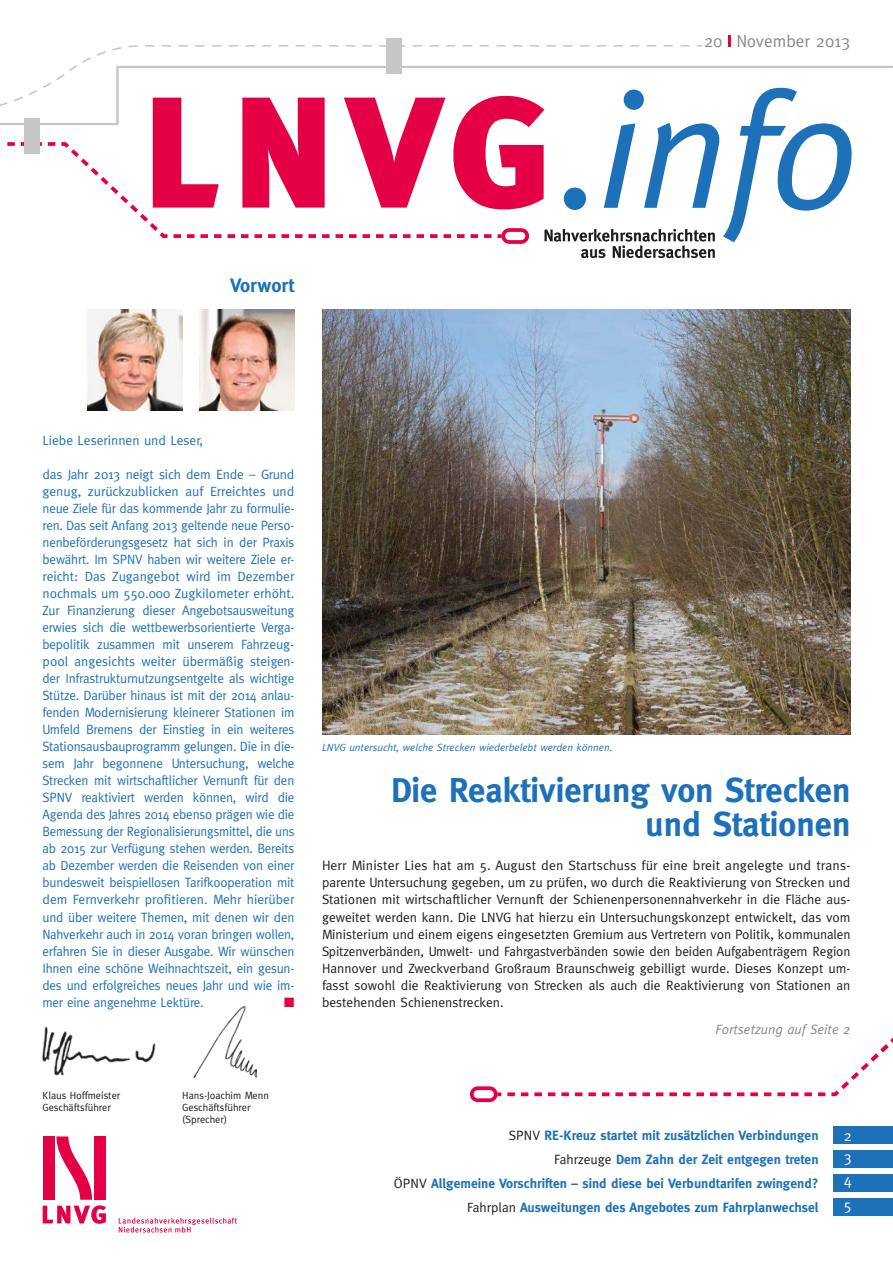
<style>
.page{position:relative;width:893px;height:1263px;background:#fff}
.page>*{position:absolute;margin:0;border:0;box-sizing:border-box;transform-origin:0 0}
.t1{font:700 34.5px/34px "Meta";color:#1d71b8;text-align:right}
.t2{font:700 19.5px "Meta";color:#1d71b8}
.t3{font:17.25px "Meta";color:#8a8989}
.t4{font:15px/21px "Meta";color:#fff}
.t5{font:13.5px/17px "Meta";letter-spacing:-.015em;color:#1d71b8;text-align:justify}
.t6{font:13.5px/17px "Meta";color:#1d1d1b;text-align:justify}
.t7{font:700 13.5px/24px "Meta";color:#1d71b8;text-align:right}
.t8{font:italic 13.5px "Meta";color:#878787}
.t9{font:13.5px "Zapf Dingbats ITC";color:#e50046}
.t10{font:10.5px/12px "Meta";color:#1d1d1b}
.t11{font:italic 10.5px "Meta";color:#1d71b8}
.s1{font-weight:400;color:#1d1d1b}
</style>
<div class="page">
<img style="left:43px;top:1007px;width:214px;height:71px">
<svg style="left:119px;top:1218px;width:118px;height:14px"></svg>
<svg style="left:43px;top:1136px;width:63px;height:88px"></svg>
<svg style="left:153px;top:125px;width:29px;height:17px"></svg>
<svg style="left:242px;top:125px;width:83px;height:17px"></svg>
<svg style="left:353px;top:125px;width:83px;height:17px"></svg>
<svg style="left:75px;top:45px;width:675px;height:21px"></svg>
<svg style="left:0;top:66px;width:893px;height:59px"></svg>
<svg style="left:7px;top:142px;width:445px;height:96px"></svg>
<svg style="left:453px;top:88px;width:399px;height:170px"></svg>
<div style="left:24px;top:118px;width:15px;height:36px;background:#c6c6c6"></div>
<div style="left:386px;top:38px;width:16px;height:35px;background:#c6c6c6"></div>
<div style="left:744px;top:28px;width:122px;height:26px;background:#fff"></div>
<div style="left:702px;top:33px;width:148px;height:14px;background:#fff"></div>
<svg style="left:728px;top:35px;width:3px;height:12px"></svg>
<img style="left:322px;top:309px;width:528px;height:425px">
<img style="left:88px;top:309px;width:94px;height:102px">
<img style="left:200px;top:309px;width:94px;height:102px">
<div style="left:833px;top:1175px;width:60px;height:17px;background:#1d71b8"></div>
<div style="left:833px;top:1199px;width:60px;height:17px;background:#1d71b8"></div>
<div style="left:833px;top:1151px;width:60px;height:17px;background:#1d71b8"></div>
<div style="left:833px;top:1127px;width:60px;height:17px;background:#1d71b8"></div>
<svg style="left:470px;top:1038px;width:423px;height:64px"></svg>
<p class="t3" style="left:704px;top:31px;width:148px">20 November 2013</p>
<h2 class="t2" style="left:230px;top:274px;width:66px">Vorwort</h2>
<p class="t5" style="left:43px;top:431px;width:162px">Liebe Leserinnen und Leser,</p>
<p class="t5" style="left:43px;top:465px;width:253px">das Jahr 2013 neigt sich dem Ende – Grund genug, zurückzublicken auf Erreichtes und neue Ziele für das kommende Jahr zu formulie&shy;ren. Das seit Anfang 2013 geltende neue Perso&shy;nenbeförderungsgesetz hat sich in der Praxis bewährt. Im SPNV haben wir weitere Ziele er&shy;reicht: Das Zugangebot wird im Dezember nochmals um 550.000 Zugkilometer erhöht.<br>Zur Finanzierung dieser Angebotsausweitung erwies sich die wettbewerbsorientierte Verga&shy;bepolitik zusammen mit unserem Fahrzeug&shy;pool angesichts weiter übermäßig steigen&shy;der Infrastrukturnutzungsentgelte als wichtige Stütze. Darüber hinaus ist mit der 2014 anlau&shy;fenden Modernisierung kleinerer Stationen im Umfeld Bremens der Einstieg in ein weiteres Stationsausbauprogramm gelungen. Die in die&shy;sem Jahr begonnene Untersuchung, welche Strecken mit wirtschaftlicher Vernunft für den SPNV reaktiviert werden können, wird die Agenda des Jahres 2014 ebenso prägen wie die Bemessung der Regionalisierungsmittel, die uns ab 2015 zur Verfügung stehen werden. Bereits ab Dezember werden die Reisenden von einer bundesweit beispiellosen Tarifkooperation mit dem Fernverkehr profitieren. Mehr hierüber und über weitere Themen, mit denen wir den Nahverkehr auch in 2014 voran bringen wollen, erfahren Sie in dieser Ausgabe. Wir wünschen Ihnen eine schöne Weihnachtszeit, ein gesun&shy;des und erfolgreiches neues Jahr und wie im&shy;mer eine angenehme Lektüre.</p>
<p class="t9" style="left:284px;top:996px;width:12px">■</p>
<p class="t10" style="left:43px;top:1089px;width:79px">Klaus Hoffmeister<br>Geschäftsführer</p>
<p class="t10" style="left:182px;top:1089px;width:88px">Hans-Joachim Menn<br>Geschäftsführer (Sprecher)</p>
<p class="t11" style="left:322px;top:741px;width:292px">LNVG untersucht, welche Strecken wiederbelebt werden können.</p>
<h1 class="t1" style="left:391px;top:773px;width:461px">Die Reaktivierung von Strecken und Stationen</h1>
<p class="t6" style="left:322px;top:857px;width:530px">Herr Minister Lies hat am 5. August den Startschuss für eine breit angelegte und trans&shy;parente Untersuchung gegeben, um zu prüfen, wo durch die Reaktivierung von Strecken und Stationen mit wirtschaftlicher Vernunft der Schienenpersonennahverkehr in die Fläche aus&shy;geweitet werden kann. Die LNVG hat hierzu ein Untersuchungskonzept entwickelt, das vom Ministerium und einem eigens eingesetzten Gremium aus Vertretern von Politik, kommunalen Spitzenverbänden, Umwelt- und Fahrgastverbänden sowie den beiden Aufgabenträgern Region Hannover und Zweckverband Großraum Braunschweig gebilligt wurde. Dieses Konzept um&shy;fasst sowohl die Reaktivierung von Strecken als auch die Reaktivierung von Stationen an bestehenden Schienenstrecken.</p>
<p class="t8" style="left:715px;top:1022px;width:136px">Fortsetzung auf Seite 2</p>
<p class="t7" style="left:394px;top:1123px;width:426px"><span class="s1">SPNV</span> RE-Kreuz startet mit zusätzlichen Verbindungen<br><span class="s1">Fahrzeuge</span> Dem Zahn der Zeit entgegen treten<br><span class="s1">ÖPNV</span> Allgemeine Vorschriften – sind diese bei Verbundtarifen zwingend?<br><span class="s1">Fahrplan</span> Ausweitungen des Angebotes zum Fahrplanwechsel</p>
<p class="t4" style="left:844px;top:1125px;width:10px">2<br>3</p>
<p class="t4" style="left:844px;top:1168px;width:10px;line-height:24.3px">4<br>5</p>
</div>
